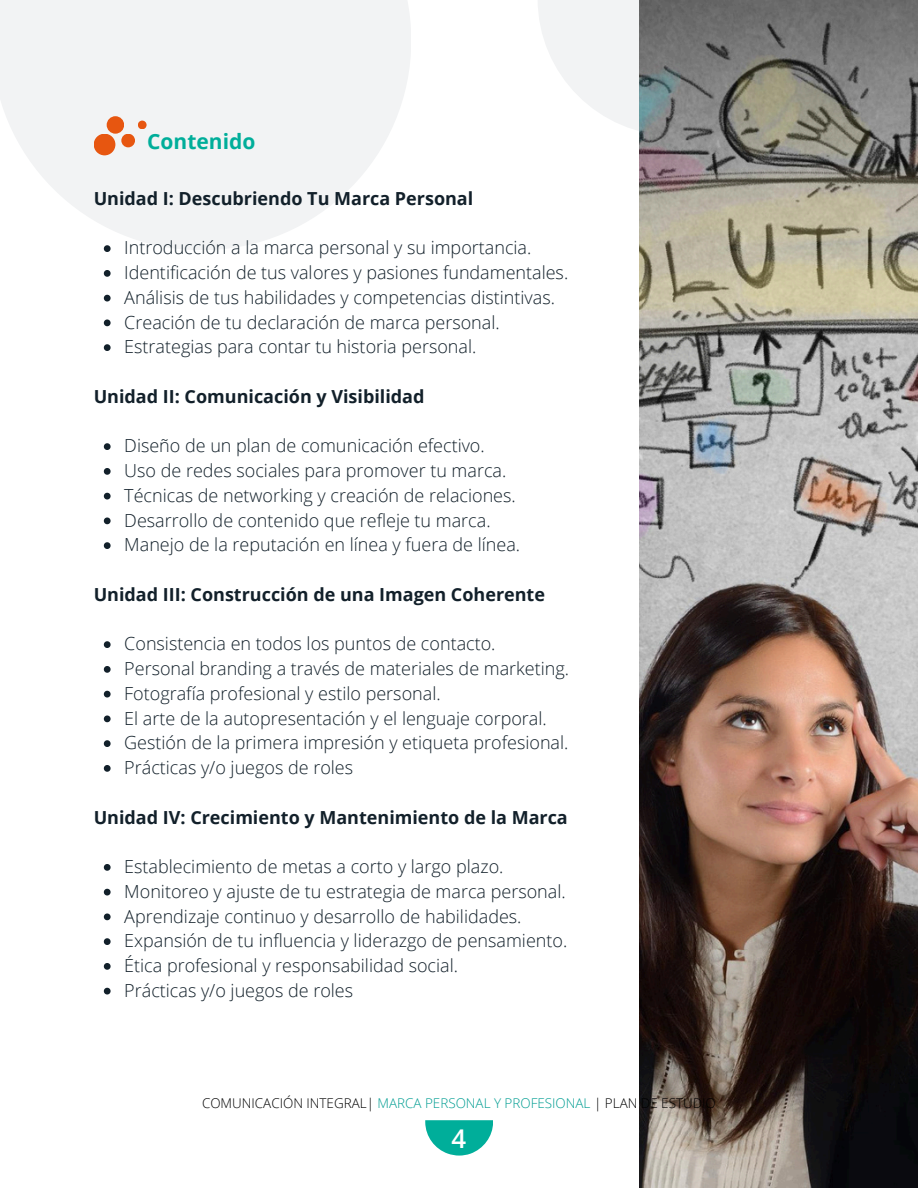
<style>
.page{position:relative;width:918px;height:1188px;background:#fff}
.page>*{position:absolute;margin:0;border:0;box-sizing:border-box;transform-origin:0 0}
.t1{font:600 25.8px "Open Sans";color:#fff}
.t2{font:700 21px "Open Sans";color:#00ae9a}
.t3{font:300 18px "Open Sans";color:#12202a}
.t4{font:700 18px "Open Sans";color:#12202a}
.t5{font:300 13.5px "Open Sans";color:#000}
.s1{color:#009d92}
</style>
<div class="page">
<div style="left:538px;top:0;width:274px;height:136px;background:linear-gradient(to bottom,#eff1f2,#fcfcfc)"></div>
<div style="left:0;top:0;width:411px;height:250px;background:linear-gradient(to right,#f4f5f5,#f5f5f6)"></div>
<svg style="left:425px;top:1120px;width:68px;height:36px"></svg>
<img style="left:640px;top:0;width:278px;height:1188px">
<div style="left:94px;top:134px;width:21px;height:21px;background:#e75610;border-radius:50%"></div>
<div style="left:107px;top:116px;width:17px;height:18px;background:#e75610;border-radius:50%"></div>
<div style="left:138px;top:121px;width:9px;height:8px;background:#e75610;border-radius:50%"></div>
<div style="left:121px;top:134px;width:14px;height:13px;background:#e75610;border-radius:50%"></div>
<svg style="left:104px;top:245px;width:7px;height:7px"></svg>
<svg style="left:104px;top:270px;width:7px;height:7px"></svg>
<svg style="left:104px;top:295px;width:7px;height:7px"></svg>
<svg style="left:104px;top:320px;width:7px;height:6px"></svg>
<svg style="left:104px;top:344px;width:7px;height:7px"></svg>
<svg style="left:104px;top:443px;width:7px;height:7px"></svg>
<svg style="left:104px;top:468px;width:7px;height:7px"></svg>
<svg style="left:104px;top:493px;width:7px;height:7px"></svg>
<svg style="left:104px;top:518px;width:7px;height:6px"></svg>
<svg style="left:104px;top:542px;width:7px;height:7px"></svg>
<svg style="left:104px;top:641px;width:7px;height:7px"></svg>
<svg style="left:104px;top:666px;width:7px;height:7px"></svg>
<svg style="left:104px;top:691px;width:7px;height:7px"></svg>
<svg style="left:104px;top:716px;width:7px;height:6px"></svg>
<svg style="left:104px;top:740px;width:7px;height:7px"></svg>
<svg style="left:104px;top:765px;width:7px;height:7px"></svg>
<svg style="left:104px;top:864px;width:7px;height:7px"></svg>
<svg style="left:104px;top:889px;width:7px;height:7px"></svg>
<svg style="left:104px;top:914px;width:7px;height:6px"></svg>
<svg style="left:104px;top:938px;width:7px;height:7px"></svg>
<svg style="left:104px;top:963px;width:7px;height:7px"></svg>
<svg style="left:104px;top:988px;width:7px;height:6px"></svg>
<p class="t2" style="left:147px;top:127px;width:110px">Contenido</p>
<h2 class="t4" style="left:94px;top:186px;width:381px">Unidad I: Descubriendo Tu Marca Personal</h2>
<p class="t3" style="left:124px;top:235px;width:409px">Introducción a la marca personal y su importancia.</p>
<p class="t3" style="left:124px;top:260px;width:445px">Identificación de tus valores y pasiones fundamentales.</p>
<p class="t3" style="left:124px;top:285px;width:432px">Análisis de tus habilidades y competencias distintivas.</p>
<p class="t3" style="left:124px;top:309px;width:377px">Creación de tu declaración de marca personal.</p>
<p class="t3" style="left:124px;top:334px;width:354px">Estrategias para contar tu historia personal.</p>
<h2 class="t4" style="left:94px;top:384px;width:332px">Unidad II: Comunicación y Visibilidad</h2>
<p class="t3" style="left:124px;top:433px;width:362px">Diseño de un plan de comunicación efectivo.</p>
<p class="t3" style="left:124px;top:458px;width:384px">Uso de redes sociales para promover tu marca.</p>
<p class="t3" style="left:124px;top:483px;width:393px">Técnicas de networking y creación de relaciones.</p>
<p class="t3" style="left:124px;top:507px;width:368px">Desarrollo de contenido que refleje tu marca.</p>
<p class="t3" style="left:124px;top:532px;width:397px">Manejo de la reputación en línea y fuera de línea.</p>
<h2 class="t4" style="left:94px;top:582px;width:453px">Unidad III: Construcción de una Imagen Coherente</h2>
<p class="t3" style="left:124px;top:631px;width:373px">Consistencia en todos los puntos de contacto.</p>
<p class="t3" style="left:124px;top:656px;width:446px">Personal branding a través de materiales de marketing.</p>
<p class="t3" style="left:124px;top:681px;width:318px">Fotografía profesional y estilo personal.</p>
<p class="t3" style="left:124px;top:705px;width:424px">El arte de la autopresentación y el lenguaje corporal.</p>
<p class="t3" style="left:124px;top:730px;width:446px">Gestión de la primera impresión y etiqueta profesional.</p>
<p class="t3" style="left:124px;top:755px;width:230px">Prácticas y/o juegos de roles</p>
<h2 class="t4" style="left:94px;top:804px;width:476px">Unidad IV: Crecimiento y Mantenimiento de la Marca</h2>
<p class="t3" style="left:124px;top:854px;width:381px">Establecimiento de metas a corto y largo plazo.</p>
<p class="t3" style="left:124px;top:879px;width:443px">Monitoreo y ajuste de tu estrategia de marca personal.</p>
<p class="t3" style="left:124px;top:903px;width:399px">Aprendizaje continuo y desarrollo de habilidades.</p>
<p class="t3" style="left:124px;top:928px;width:444px">Expansión de tu influencia y liderazgo de pensamiento.</p>
<p class="t3" style="left:124px;top:953px;width:335px">Ética profesional y responsabilidad social.</p>
<p class="t3" style="left:124px;top:978px;width:230px">Prácticas y/o juegos de roles</p>
<p class="t5" style="left:202px;top:1094px;width:515px">COMUNICACIÓN INTEGRAL| <span class="s1">MARCA PERSONAL Y PROFESIONAL</span> | PLAN DE ESTUDIO</p>
<h1 class="t1" style="left:452px;top:1120px;width:16px">4</h1>
</div>
